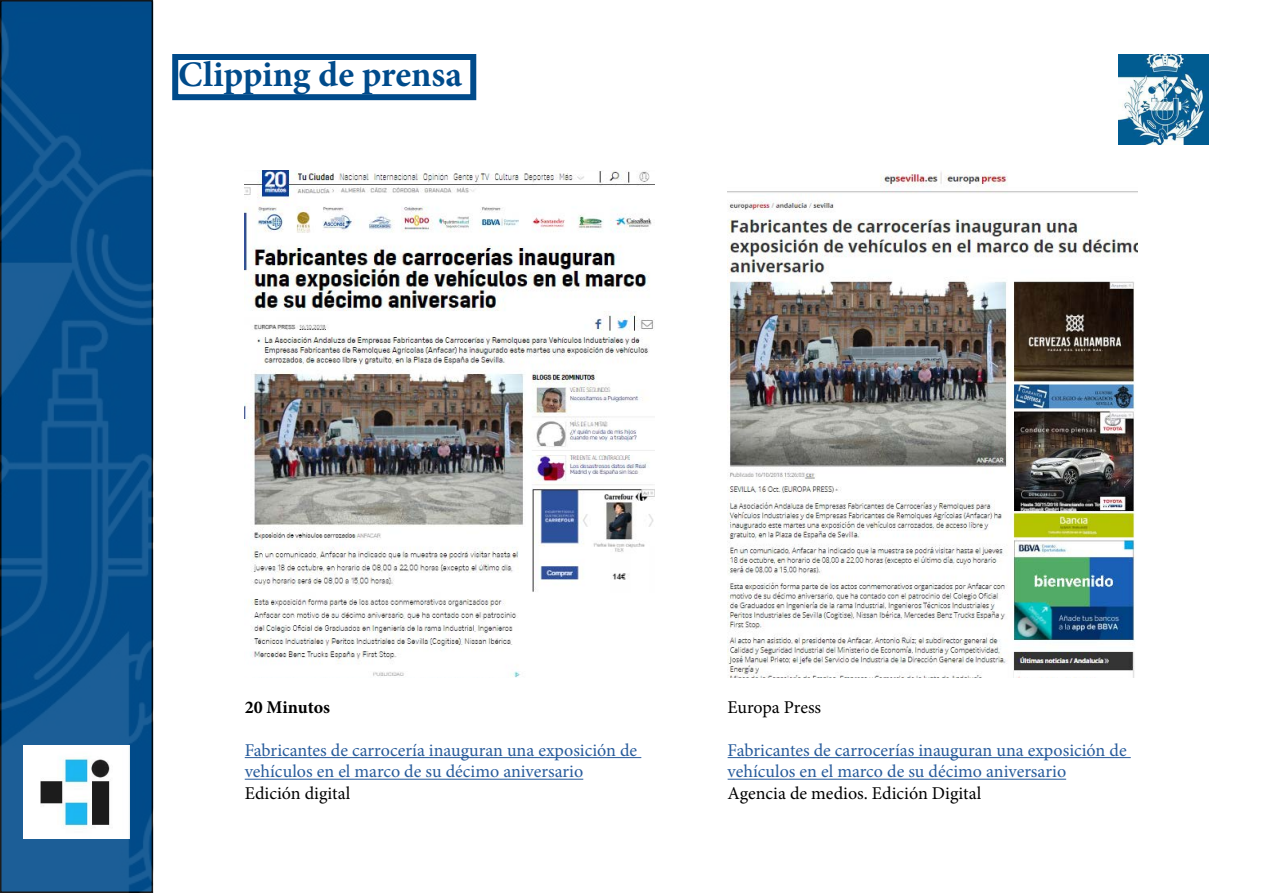
<style>
.page{position:relative;width:1263px;height:893px;background:#fff}
.page>*{position:absolute;margin:0;border:0;box-sizing:border-box;transform-origin:0 0}
.t1{font:700 36px "Minion Pro";letter-spacing:-.005em;color:#004b8b}
.t2{font:18px/21.6px "Minion Pro";color:#275b9b}
.t3{font:18px "Minion Pro";color:#000}
.t4{font:700 18px "Minion Pro";color:#000}
</style>
<div class="page">
<img style="left:1118px;top:54px;width:91px;height:91px">
<div style="left:172px;top:54px;width:304px;height:46px;border:6px solid #004b8b"></div>
<hr style="left:245px;top:757px;width:396px;height:1px;background:#275b9b">
<hr style="left:245px;top:779px;width:338px;height:1px;background:#275b9b">
<hr style="left:728px;top:757px;width:403px;height:1px;background:#275b9b">
<hr style="left:728px;top:779px;width:338px;height:1px;background:#275b9b">
<img style="left:0;top:0;width:153px;height:893px">
<img style="left:728px;top:172px;width:409px;height:505px">
<img style="left:245px;top:170px;width:410px;height:507px">
<h1 class="t1" style="left:178px;top:49px;width:285px">Clipping de prensa</h1>
<p class="t4" style="left:245px;top:694px;width:87px">20 Minutos</p>
<p class="t2" style="left:245px;top:739px;width:394px">Fabricantes de carrocería inauguran una exposición de vehículos en el marco de su décimo aniversario</p>
<p class="t3" style="left:245px;top:781px;width:107px">Edición digital</p>
<p class="t3" style="left:728px;top:695px;width:95px">Europa Press</p>
<p class="t2" style="left:728px;top:739px;width:401px">Fabricantes de carrocerías inauguran una exposición de vehículos en el marco de su décimo aniversario</p>
<p class="t3" style="left:728px;top:781px;width:255px">Agencia de medios. Edición Digital</p>
</div>
